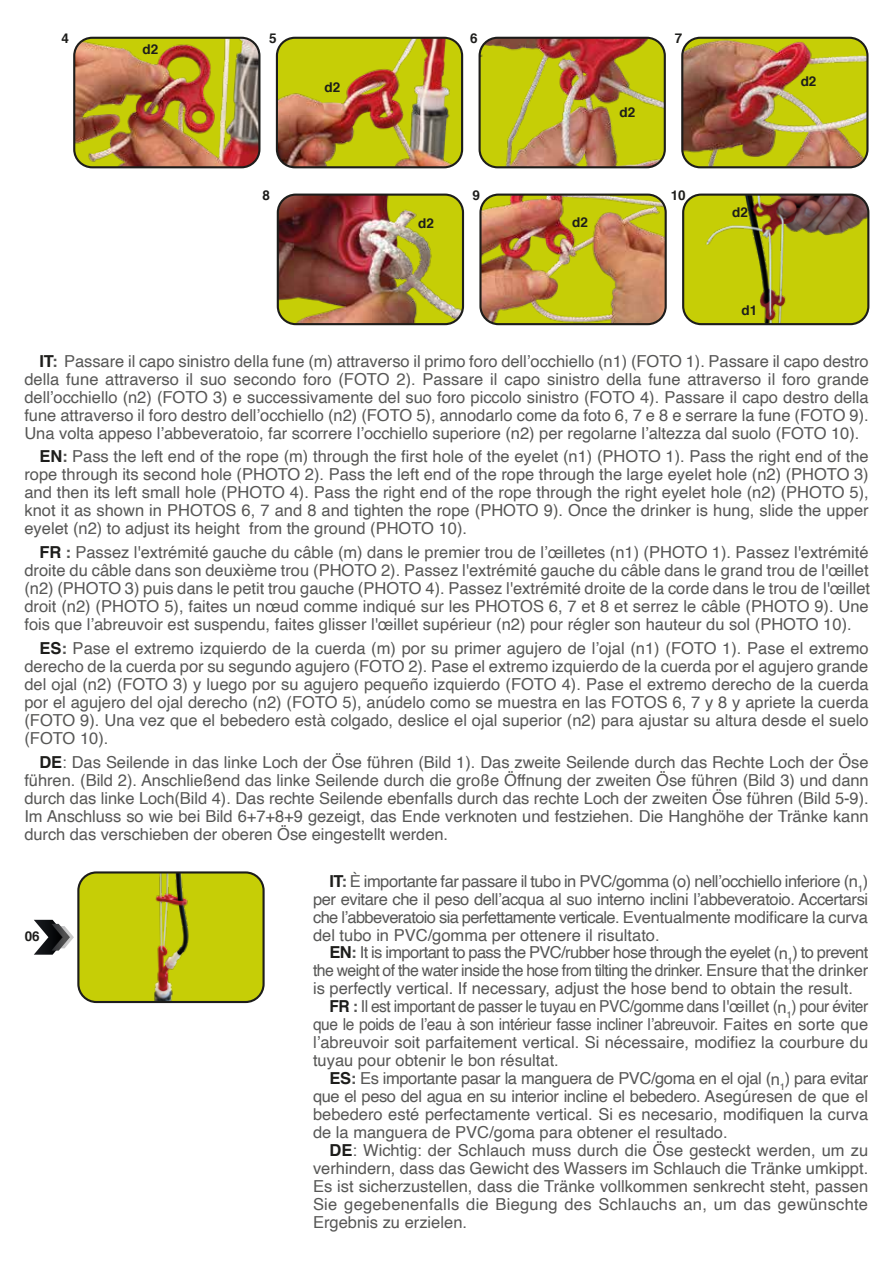
<style>
.page{position:relative;width:893px;height:1263px;background:#fff}
.page>*{position:absolute;margin:0;border:0;box-sizing:border-box;transform-origin:0 0}
.t1{font:16.5px/18px "Helvetica";color:#575756;text-align:justify}
.t2{font:16.5px "Helvetica";letter-spacing:-.025em;color:#575756;scale:.94 1}
.t3{font:16.5px "Helvetica";letter-spacing:-.025em;color:#575756}
.t4{font:16.5px "Helvetica";letter-spacing:-.035em;color:#575756;scale:.96 1}
.t5{font:16.5px "Helvetica";letter-spacing:-.035em;color:#575756}
.t6{font:700 13.5px "Helvetica";color:#1d1d1b}
.s1{font-weight:700;color:#1d1d1b}
.s2{font-weight:700}
</style>
<div class="page">
<div style="left:78px;top:872px;width:186px;height:130px;background:#c6ce06;border-radius:18px"></div>
<img style="left:84px;top:874px;width:105px;height:126px">
<div style="left:77px;top:871px;width:188px;height:132px;border:2px solid #1d1d1b;border-radius:18px"></div>
<svg style="left:34px;top:920px;width:40px;height:35px"></svg>
<img style="left:278px;top:195px;width:185px;height:129px">
<div style="left:277px;top:194px;width:187px;height:131px;border:2px solid #1d1d1b;border-radius:18px"></div>
<img style="left:482px;top:195px;width:182px;height:129px">
<div style="left:479px;top:194px;width:188px;height:131px;border:2px solid #1d1d1b;border-radius:18px"></div>
<img style="left:683px;top:195px;width:185px;height:129px">
<div style="left:682px;top:194px;width:187px;height:131px;border:2px solid #1d1d1b;border-radius:18px"></div>
<img style="left:76px;top:38px;width:183px;height:129px">
<div style="left:73px;top:37px;width:187px;height:131px;border:2px solid #1d1d1b;border-radius:18px"></div>
<img style="left:277px;top:38px;width:185px;height:129px">
<div style="left:276px;top:37px;width:187px;height:131px;border:2px solid #1d1d1b;border-radius:18px"></div>
<img style="left:480px;top:38px;width:183px;height:129px">
<div style="left:479px;top:37px;width:187px;height:131px;border:2px solid #1d1d1b;border-radius:18px"></div>
<img style="left:684px;top:38px;width:183px;height:129px">
<div style="left:681px;top:37px;width:187px;height:131px;border:2px solid #1d1d1b;border-radius:18px"></div>
<p class="t6" style="left:62px;top:27px;width:9px">4</p>
<p class="t6" style="left:269px;top:27px;width:9px">5</p>
<p class="t6" style="left:470px;top:27px;width:9px">6</p>
<p class="t6" style="left:675px;top:27px;width:9px">7</p>
<p class="t6" style="left:143px;top:38px;width:17px">d2</p>
<p class="t6" style="left:324px;top:76px;width:17px">d2</p>
<p class="t6" style="left:619px;top:101px;width:17px">d2</p>
<p class="t6" style="left:263px;top:184px;width:9px">8</p>
<p class="t6" style="left:473px;top:184px;width:9px">9</p>
<p class="t6" style="left:671px;top:184px;width:17px">10</p>
<p class="t6" style="left:418px;top:213px;width:17px">d2</p>
<p class="t6" style="left:572px;top:211px;width:17px">d2</p>
<p class="t6" style="left:801px;top:70px;width:17px">d2</p>
<p class="t6" style="left:732px;top:201px;width:17px">d2</p>
<p class="t6" style="left:741px;top:300px;width:17px">d1</p>
<p class="t1" style="left:24px;top:353px;width:846px;text-indent:15px"><span class="s1">IT</span><span class="s2">:</span> Passare il capo sinistro della fune (m) attraverso il primo foro dell’occhiello (n1) (FOTO 1). Passare il capo destro della fune attraverso il suo secondo foro (FOTO 2). Passare il capo sinistro della fune attraverso il foro grande dell’occhiello (n2) (FOTO 3) e successivamente del suo foro piccolo sinistro (FOTO 4). Passare il capo destro della fune attraverso il foro destro dell’occhiello (n2) (FOTO 5), annodarlo come da foto 6, 7 e 8 e serrare la fune (FOTO 9).<br>Una volta appeso l’abbeveratoio, far scorrere l’occhiello superiore (n2) per regolarne l’altezza dal suolo (FOTO 10).</p>
<p class="t1" style="left:24px;top:448px;width:846px;text-indent:15px"><span class="s1">EN</span><span class="s2">:</span> Pass the left end of the rope (m) through the first hole of the eyelet (n1) (PHOTO 1). Pass the right end of the rope through its second hole (PHOTO 2). Pass the left end of the rope through the large eyelet hole (n2) (PHOTO 3) and then its left small hole (PHOTO 4). Pass the right end of the rope through the right eyelet hole (n2) (PHOTO 5), knot it as shown in PHOTOS 6, 7 and 8 and tighten the rope (PHOTO 9). Once the drinker is hung, slide the upper eyelet (n2) to adjust its height from the ground (PHOTO 10).</p>
<p class="t1" style="left:24px;top:544px;width:847px;text-indent:15px"><span class="s1">FR</span> <span class="s2">:</span> Passez l'extrémité gauche du câble (m) dans le premier trou de l’œilletes (n1) (PHOTO 1). Passez l'extrémité droite du câble dans son deuxième trou (PHOTO 2). Passez l'extrémité gauche du câble dans le grand trou de l'œillet (n2) (PHOTO 3) puis dans le petit trou gauche (PHOTO 4). Passez l'extrémité droite de la corde dans le trou de l'œillet droit (n2) (PHOTO 5), faites un nœud comme indiqué sur les PHOTOS 6, 7 et 8 et serrez le câble (PHOTO 9). Une fois que l’abreuvoir est suspendu, faites glisser l'œillet supérieur (n2) pour régler son hauteur du sol (PHOTO 10).</p>
<p class="t1" style="left:24px;top:640px;width:846px;text-indent:15px"><span class="s1">ES</span><span class="s2">:</span> Pase el extremo izquierdo de la cuerda (m) por su primer agujero de l’ojal (n1) (FOTO 1). Pase el extremo derecho de la cuerda por su segundo agujero (FOTO 2). Pase el extremo izquierdo de la cuerda por el agujero grande del ojal (n2) (FOTO 3) y luego por su agujero pequeño izquierdo (FOTO 4). Pase el extremo derecho de la cuerda por el agujero del ojal derecho (n2) (FOTO 5), anúdelo como se muestra en las FOTOS 6, 7 y 8 y apriete la cuerda (FOTO 9). Una vez que el bebedero està colgado, deslice el ojal superior (n2) para ajustar su altura desde el suelo (FOTO 10).</p>
<p class="t1" style="left:24px;top:754px;width:846px;text-indent:15px"><span class="s1">DE</span>: Das Seilende in das linke Loch der Öse führen (Bild 1). Das zweite Seilende durch das Rechte Loch der Öse führen. (Bild 2). Anschließend das linke Seilende durch die große Öffnung der zweiten Öse führen (Bild 3) und dann durch das linke Loch(Bild 4). Das rechte Seilende ebenfalls durch das rechte Loch der zweiten Öse führen (Bild 5-9).<br>Im Anschluss so wie bei Bild 6+7+8+9 gezeigt, das Ende verknoten und festziehen. Die Hanghöhe der Tränke kann durch das verschieben der oberen Öse eingestellt werden.</p>
<p class="t6" style="left:25px;top:925px;width:17px">06</p>
<p class="t1" style="left:313px;top:872px;width:557px;text-indent:16px"><span class="s1">IT</span><span class="s2">:</span> È importante far passare il tubo in PVC/gomma (o) nell’occhiello inferiore (n<sub>1</sub>) per evitare che il peso dell’acqua al suo interno inclini l’abbeveratoio. Accertarsi che l’abbeveratoio sia perfettamente verticale. Eventualmente modificare la curva del tubo in PVC/gomma per ottenere il risultato.</p>
<p class="t5" style="left:330px;top:940px;width:540px"><span class="s1">EN</span><span class="s2">:</span> It is important to pass the PVC/rubber hose through the eyelet (n<sub>1</sub>) to prevent</p>
<p class="t4" style="left:313px;top:958px;width:580px">the weight of the water inside the hose from tilting the drinker. Ensure that the drinker</p>
<p class="t1" style="left:313px;top:980px;width:541px">is perfectly vertical. If necessary, adjust the hose bend to obtain the result.</p>
<p class="t2" style="left:330px;top:994px;width:575px"><span class="s1">FR</span> <span class="s2">:</span> Il est important de passer le tuyau en PVC/gomme dans l'œillet (n<sub>1</sub>) pour éviter</p>
<p class="t2" style="left:313px;top:1012px;width:592px">que le poids de l’eau à son intérieur fasse incliner l’abreuvoir. Faites en sorte que</p>
<p class="t1" style="left:313px;top:1034px;width:557px">l’abreuvoir soit parfaitement vertical. Si nécessaire, modifiez la courbure du</p>
<p class="t1" style="left:313px;top:1052px;width:247px">tuyau pour obtenir le bon résultat.</p>
<p class="t3" style="left:330px;top:1066px;width:540px"><span class="s1">ES</span><span class="s2">:</span> Es importante pasar la manguera de PVC/goma en el ojal (n<sub>1</sub>) para evitar</p>
<p class="t3" style="left:313px;top:1084px;width:557px">que el peso del agua en su interior incline el bebedero. Asegúresen de que el</p>
<p class="t1" style="left:313px;top:1106px;width:557px">bebedero esté perfectamente vertical. Si es necesario, modifiquen la curva</p>
<p class="t1" style="left:313px;top:1124px;width:416px">de la manguera de PVC/goma para obtener el resultado.</p>
<p class="t1" style="left:329px;top:1142px;width:540px"><span class="s1">DE</span>: Wichtig: der Schlauch muss durch die Öse gesteckt werden, um zu</p>
<p class="t1" style="left:313px;top:1160px;width:557px">verhindern, dass das Gewicht des Wassers im Schlauch die Tränke umkippt.</p>
<p class="t1" style="left:313px;top:1178px;width:557px">Es ist sicherzustellen, dass die Tränke vollkommen senkrecht steht, passen</p>
<p class="t1" style="left:313px;top:1196px;width:557px">Sie gegebenenfalls die Biegung des Schlauchs an, um das gewünschte</p>
<p class="t1" style="left:313px;top:1214px;width:156px">Ergebnis zu erzielen.</p>
</div>
